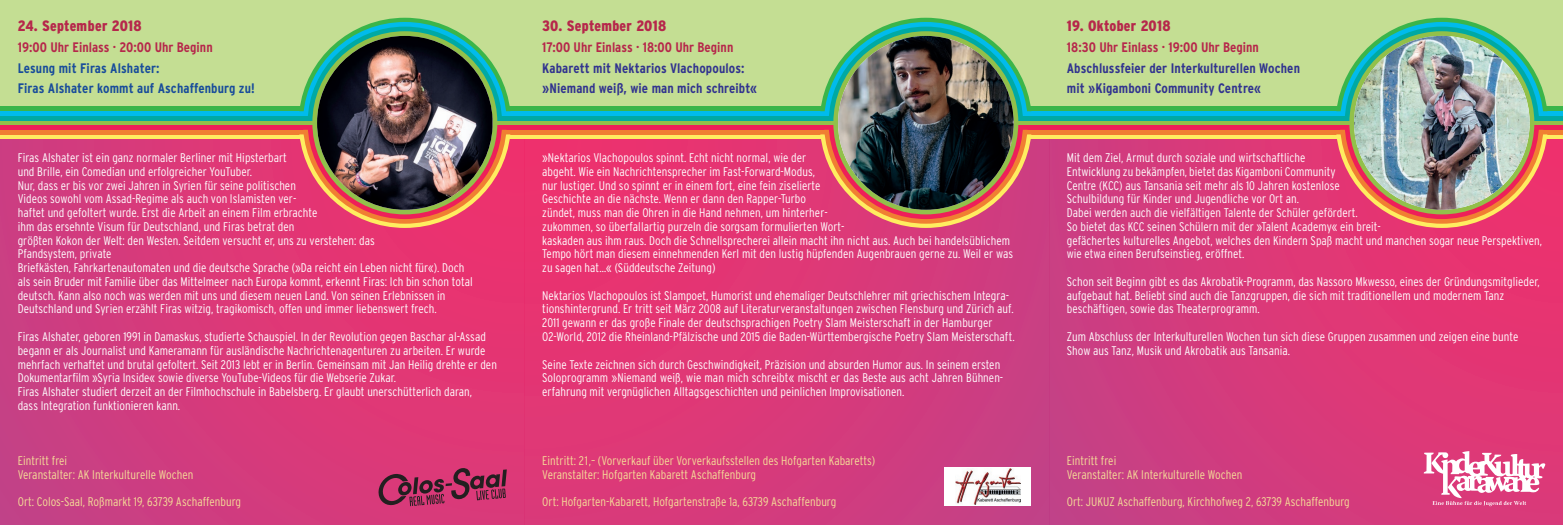
<style>
.page{position:relative;width:1563px;height:525px;background:#fff}
.page>*{position:absolute;margin:0;border:0;box-sizing:border-box;transform-origin:0 0}
.t1{font:900 condensed 15px "Interstate";letter-spacing:.02em;color:#b6274b}
.t2{font:700 condensed 13.75px/20.6px "Interstate";letter-spacing:.01em;color:#31338f}
.t3{font:700 condensed 13.75px "Interstate";letter-spacing:.005em;color:#b6274b}
.t4{font:700 condensed 13.75px/20.6px "Interstate";letter-spacing:.01em;color:#184c9b}
.t5{font:300 condensed 12.5px/13.8px "Interstate";letter-spacing:.005em;color:#fff}
.t6{font:300 condensed 12.5px/13.8px "Interstate";letter-spacing:.005em;color:#f5dd97}
</style>
<div class="page">
<div style="left:1049px;top:0;width:514px;height:524px;background:linear-gradient(to right,#ca3f83,#e83470)"></div>
<div style="left:0;top:0;width:524px;height:524px;background:linear-gradient(to right,#cb3e82,#e83470)"></div>
<div style="left:524px;top:0;width:525px;height:524px;background:linear-gradient(to right,#ea336f,#c93f83)"></div>
<div style="left:0;top:0;width:1563px;height:112px;background:#c4de93"></div>
<div style="left:0;top:134px;width:1563px;height:5px;background:#ffed60"></div>
<hr style="left:0;top:130px;width:1563px;height:4px;background:#f07f32">
<div style="left:0;top:125px;width:1563px;height:5px;background:#ee1f59"></div>
<div style="left:0;top:120px;width:1563px;height:5px;background:#92c04a"></div>
<hr style="left:0;top:116px;width:1563px;height:4px;background:#00a9a3">
<div style="left:0;top:111px;width:1563px;height:5px;background:#00bbec"></div>
<div style="left:0;top:106px;width:1563px;height:5px;background:#3ab54a"></div>
<svg style="left:1336px;top:18px;width:211px;height:210px"></svg>
<div style="left:1349px;top:31px;width:185px;height:183px;background:#92c04a;border-radius:50%"></div>
<img style="left:1354px;top:36px;width:175px;height:174px">
<svg style="left:820px;top:18px;width:211px;height:210px"></svg>
<div style="left:833px;top:31px;width:185px;height:183px;background:#92c04a;border-radius:50%"></div>
<img style="left:838px;top:36px;width:175px;height:174px">
<svg style="left:299px;top:18px;width:211px;height:210px"></svg>
<div style="left:312px;top:31px;width:185px;height:183px;background:#92c04a;border-radius:50%"></div>
<img style="left:317px;top:36px;width:175px;height:174px">
<svg style="left:378px;top:467px;width:129px;height:39px;background:#a3315e"></svg>
<div style="left:944px;top:467px;width:87px;height:39px;background:#fff"></div>
<img style="left:956px;top:468px;width:64px;height:36px">
<svg style="left:1423px;top:451px;width:122px;height:55px"></svg>
<p class="t1" style="left:18px;top:18px;width:125px">24. September 2018</p>
<p class="t3" style="left:18px;top:39px;width:196px">19:00 Uhr Einlass · 20:00 Uhr Beginn</p>
<p class="t4" style="left:18px;top:57px;width:239px">Lesung mit Firas Alshater:<br>Firas Alshater kommt auf Aschaffenburg zu!</p>
<p class="t5" style="left:18px;top:150px;width:456px">Firas Alshater ist ein ganz normaler Berliner mit Hipsterbart<br>und Brille, ein Comedian und erfolgreicher YouTuber.<br>Nur, dass er bis vor zwei Jahren in Syrien für seine politischen<br>Videos sowohl vom Assad-Regime als auch von Islamisten ver-<br>haftet und gefoltert wurde. Erst die Arbeit an einem Film erbrachte<br>ihm das ersehnte Visum für Deutschland, und Firas betrat den<br>größten Kokon der Welt: den Westen. Seitdem versucht er, uns zu verstehen: das<br>Pfandsystem, private<br>Briefkästen, Fahrkartenautomaten und die deutsche Sprache (»Da reicht ein Leben nicht für«). Doch als sein Bruder mit Familie über das Mittelmeer nach Europa kommt, erkennt Firas: Ich bin schon total deutsch. Kann also noch was werden mit uns und diesem neuen Land. Von seinen Erlebnissen in Deutschland und Syrien erzählt Firas witzig, tragikomisch, offen und immer liebenswert frech.</p>
<p class="t5" style="left:18px;top:329px;width:481px">Firas Alshater, geboren 1991 in Damaskus, studierte Schauspiel. In der Revolution gegen Baschar al-Assad begann er als Journalist und Kameramann für ausländische Nachrichtenagenturen zu arbeiten. Er wurde mehrfach verhaftet und brutal gefoltert. Seit 2013 lebt er in Berlin. Gemeinsam mit Jan Heilig drehte er den Dokumentarfilm »Syria Inside« sowie diverse YouTube-Videos für die Webserie Zukar.<br>Firas Alshater studiert derzeit an der Filmhochschule in Babelsberg. Er glaubt unerschütterlich daran,<br>dass Integration funktionieren kann.</p>
<p class="t6" style="left:18px;top:453px;width:177px">Eintritt frei<br>Veranstalter: AK Interkulturelle Wochen</p>
<p class="t6" style="left:18px;top:494px;width:225px">Ort: Colos-Saal, Roßmarkt 19, 63739 Aschaffenburg</p>
<p class="t1" style="left:542px;top:18px;width:125px">30. September 2018</p>
<p class="t3" style="left:542px;top:39px;width:193px">17:00 Uhr Einlass · 18:00 Uhr Beginn</p>
<p class="t2" style="left:542px;top:57px;width:217px">Kabarett mit Nektarios Vlachopoulos: »Niemand weiß, wie man mich schreibt«</p>
<p class="t5" style="left:542px;top:150px;width:472px">»Nektarios Vlachopoulos spinnt. Echt nicht normal, wie der<br>abgeht. Wie ein Nachrichtensprecher im Fast-Forward-Modus,<br>nur lustiger. Und so spinnt er in einem fort, eine fein ziselierte<br>Geschichte an die nächste. Wenn er dann den Rapper-Turbo<br>zündet, muss man die Ohren in die Hand nehmen, um hinterher-<br>zukommen, so überfallartig purzeln die sorgsam formulierten Wort-<br>kaskaden aus ihm raus. Doch die Schnellsprecherei allein macht ihn nicht aus. Auch bei handelsüblichem Tempo hört man diesem einnehmenden Kerl mit den lustig hüpfenden Augenbrauen gerne zu. Weil er was zu sagen hat…« (Süddeutsche Zeitung)</p>
<p class="t5" style="left:542px;top:288px;width:474px">Nektarios Vlachopoulos ist Slampoet, Humorist und ehemaliger Deutschlehrer mit griechischem Integra&shy;tionshintergrund. Er tritt seit März 2008 auf Literaturveranstaltungen zwischen Flensburg und Zürich auf.<br>2011 gewann er das große Finale der deutschsprachigen Poetry Slam Meisterschaft in der Hamburger O2-World, 2012 die Rheinland-Pfälzische und 2015 die Baden-Württembergische Poetry Slam Meisterschaft.</p>
<p class="t5" style="left:542px;top:357px;width:462px">Seine Texte zeichnen sich durch Geschwindigkeit, Präzision und absurden Humor aus. In seinem ersten<br>Soloprogramm »Niemand weiß, wie man mich schreibt« mischt er das Beste aus acht Jahren Bühnen&shy;erfahrung mit vergnüglichen Alltagsgeschichten und peinlichen Improvisationen.</p>
<p class="t6" style="left:542px;top:453px;width:334px">Eintritt: 21,– (Vorverkauf über Vorverkaufsstellen des Hofgarten Kabaretts)<br>Veranstalter: Hofgarten Kabarett Aschaffenburg</p>
<p class="t6" style="left:542px;top:494px;width:296px">Ort: Hofgarten-Kabarett, Hofgartenstraße 1a, 63739 Aschaffenburg</p>
<p class="t1" style="left:1067px;top:18px;width:105px">19. Oktober 2018</p>
<p class="t3" style="left:1067px;top:39px;width:194px">18:30 Uhr Einlass · 19:00 Uhr Beginn</p>
<p class="t2" style="left:1067px;top:57px;width:235px">Abschlussfeier der Interkulturellen Wochen mit »Kigamboni Community Centre«</p>
<p class="t5" style="left:1067px;top:150px;width:477px">Mit dem Ziel, Armut durch soziale und wirtschaftliche<br>Entwicklung zu bekämpfen, bietet das Kigamboni Community<br>Centre (KCC) aus Tansania seit mehr als 10 Jahren kostenlose<br>Schulbildung für Kinder und Jugendliche vor Ort an.<br>Dabei werden auch die vielfältigen Talente der Schüler gefördert.<br>So bietet das KCC seinen Schülern mit der »Talent Academy« ein breit-<br>gefächertes kulturelles Angebot, welches den Kindern Spaß macht und manchen sogar neue Perspektiven, wie etwa einen Berufseinstieg, eröffnet.</p>
<p class="t5" style="left:1067px;top:274px;width:474px">Schon seit Beginn gibt es das Akrobatik-Programm, das Nassoro Mkwesso, eines der Gründungsmitglieder, aufgebaut hat. Beliebt sind auch die Tanzgruppen, die sich mit traditionellem und modernem Tanz beschäftigen, sowie das Theaterprogramm.</p>
<p class="t5" style="left:1067px;top:329px;width:453px">Zum Abschluss der Interkulturellen Wochen tun sich diese Gruppen zusammen und zeigen eine bunte<br>Show aus Tanz, Musik und Akrobatik aus Tansania.</p>
<p class="t6" style="left:1067px;top:453px;width:177px">Eintritt frei<br>Veranstalter: AK Interkulturelle Wochen</p>
<p class="t6" style="left:1067px;top:494px;width:284px">Ort: JUKUZ Aschaffenburg, Kirchhofweg 2, 63739 Aschaffenburg</p>
</div>
